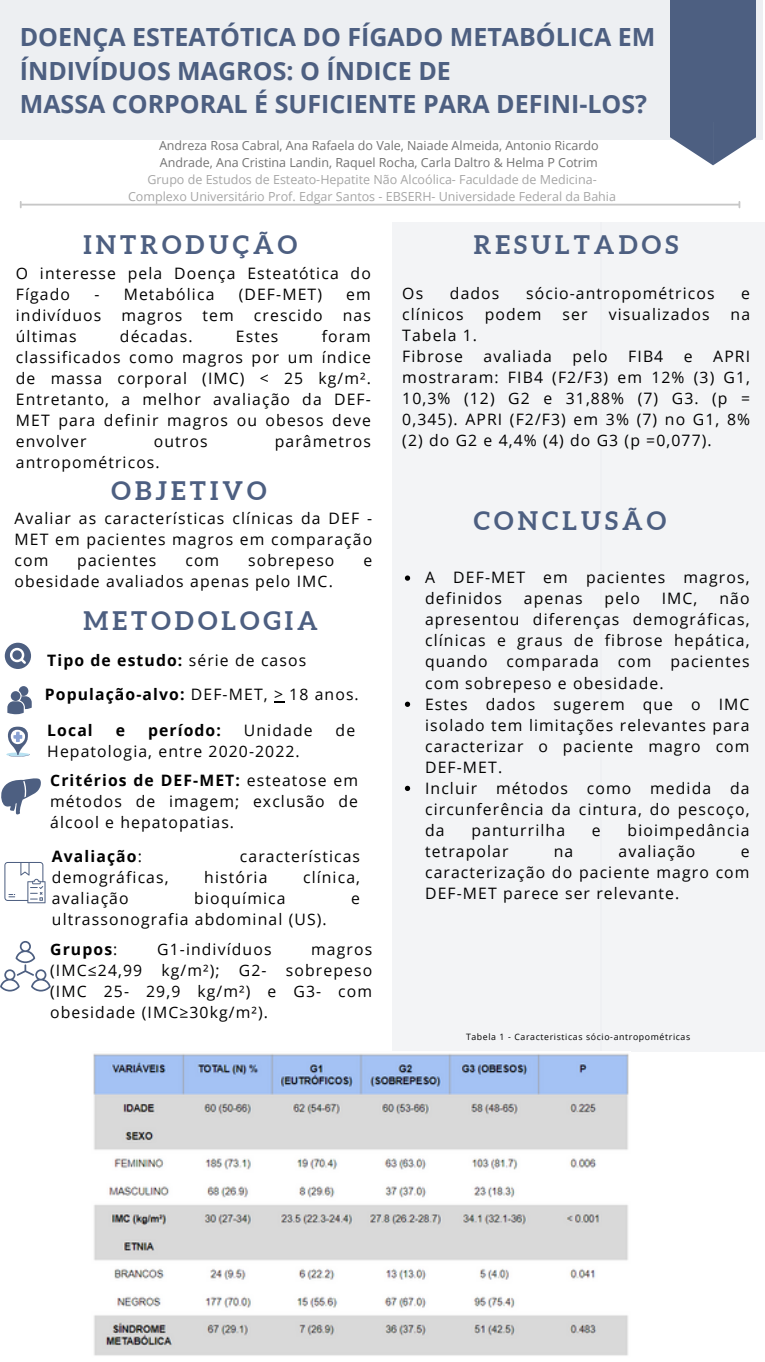
<style>
.page{position:relative;width:765px;height:1362px;background:#fff}
.page>*{position:absolute;margin:0;border:0;box-sizing:border-box;transform-origin:0 0}
.t1{font:700 25.5px "Aleo";letter-spacing:.16em;color:#4d5f81}
.t2{font:700 25px/33.8px "Open Sans";color:#4d5f81}
.t3{font:15.75px/21px "Open Sans";letter-spacing:.07em;color:#000;text-align:justify}
.t4{font:700 15.75px "Open Sans";letter-spacing:.07em;color:#000}
.t5{font:12.5px "Open Sans";color:#a6a6a6}
.t6{font:12.5px "Open Sans";color:#737373}
.t7{font:8.75px "Open Sans";letter-spacing:.07em;color:#000}
.s1{font-weight:400}
.s2{font-weight:700}
</style>
<div class="page">
<div style="left:0;top:0;width:763px;height:140px;background:#edeff2"></div>
<div style="left:671px;top:0;width:84px;height:121px;background:#4d5f81"></div>
<svg style="left:671px;top:121px;width:84px;height:44px"></svg>
<hr style="left:21px;top:204px;width:718px;height:1px;background:#000">
<div style="left:393px;top:222px;width:208px;height:829px;background:#edeff2"></div>
<div style="left:600px;top:222px;width:165px;height:829px;background:#edeff2"></div>
<svg style="left:5px;top:642px;width:26px;height:27px"></svg>
<svg style="left:6px;top:726px;width:24px;height:30px"></svg>
<svg style="left:7px;top:686px;width:25px;height:28px"></svg>
<svg style="left:4px;top:862px;width:42px;height:41px"></svg>
<svg style="left:1px;top:778px;width:40px;height:36px"></svg>
<svg style="left:0;top:941px;width:51px;height:50px"></svg>
<img style="left:93px;top:1053px;width:536px;height:303px">
<svg style="left:405px;top:575px;width:5px;height:5px"></svg>
<svg style="left:405px;top:701px;width:5px;height:6px"></svg>
<svg style="left:405px;top:785px;width:5px;height:6px"></svg>
<svg style="left:274px;top:701px;width:10px;height:2px"></svg>
<p class="t2" style="left:20px;top:19px;width:637px">DOENÇA ESTEATÓTICA DO FÍGADO METABÓLICA EM<br>ÍNDIVÍDUOS MAGROS: O ÍNDICE DE</p>
<p class="t2" style="left:20px;top:87px;width:629px">MASSA CORPORAL É SUFICIENTE PARA DEFINI-LOS?</p>
<p class="t6" style="left:159px;top:137px;width:441px">Andreza Rosa Cabral, Ana Rafaela do Vale, Naiade Almeida, Antonio Ricardo</p>
<p class="t6" style="left:160px;top:154px;width:440px">Andrade, Ana Cristina Landin, Raquel Rocha, Carla Daltro &amp; Helma P Cotrim</p>
<p class="t5" style="left:147px;top:171px;width:451px">Grupo de Estudos de Esteato-Hepatite Não Alcoólica- Faculdade de Medicina-</p>
<p class="t5" style="left:128px;top:187px;width:490px">Complexo Universitário Prof. Edgar Santos - EBSERH- Universidade Federal da Bahia</p>
<p class="t1" style="left:83px;top:230px;width:215px">INTRODUÇÃO</p>
<p class="t3" style="left:16px;top:262px;width:357px">O interesse pela Doença Esteatótica do<br>Fígado</p>
<p class="t3" style="left:94px;top:283px;width:122px">- Metabólica</p>
<p class="t3" style="left:239px;top:283px;width:85px">(DEF-MET)</p>
<p class="t3" style="left:346px;top:283px;width:26px">em</p>
<p class="t3" style="left:16px;top:304px;width:87px">indivíduos</p>
<p class="t3" style="left:121px;top:304px;width:63px">magros</p>
<p class="t3" style="left:203px;top:304px;width:33px">tem</p>
<p class="t3" style="left:254px;top:304px;width:70px">crescido</p>
<p class="t3" style="left:343px;top:304px;width:30px">nas</p>
<p class="t3" style="left:16px;top:325px;width:62px">últimas</p>
<p class="t3" style="left:120px;top:325px;width:74px">décadas.</p>
<p class="t3" style="left:236px;top:325px;width:44px">Estes</p>
<p class="t3" style="left:16px;top:325px;width:357px;text-indent:306px">foram classificados como magros por um índice de massa corporal (IMC) &lt; 25 kg/m².<br>Entretanto, a melhor avaliação da DEF-MET para definir magros ou obesos deve envolver</p>
<p class="t3" style="left:154px;top:430px;width:55px">outros</p>
<p class="t3" style="left:275px;top:430px;width:98px">parâmetros</p>
<p class="t3" style="left:16px;top:451px;width:145px">antropométricos.</p>
<p class="t1" style="left:111px;top:476px;width:157px">OBJETIVO</p>
<p class="t3" style="left:15px;top:507px;width:359px">Avaliar as características clínicas da DEF - MET em pacientes magros em comparação com</p>
<p class="t3" style="left:77px;top:550px;width:81px">pacientes</p>
<p class="t3" style="left:185px;top:550px;width:35px">com</p>
<p class="t3" style="left:248px;top:550px;width:88px">sobrepeso</p>
<p class="t3" style="left:363px;top:550px;width:10px">e</p>
<p class="t3" style="left:15px;top:571px;width:320px">obesidade avaliados apenas pelo IMC.</p>
<p class="t1" style="left:83px;top:606px;width:236px">METODOLOGIA</p>
<p class="t4" style="left:47px;top:649px;width:260px">Tipo de estudo: <span class="s1">série de casos</span></p>
<p class="t3" style="left:45px;top:683px;width:316px"><span class="s2">População-alvo:</span> DEF-MET, &gt; 18 anos.</p>
<p class="t4" style="left:47px;top:718px;width:47px">Local</p>
<p class="t4" style="left:116px;top:718px;width:11px">e</p>
<p class="t4" style="left:148px;top:718px;width:74px">período:</p>
<p class="t3" style="left:244px;top:719px;width:70px">Unidade</p>
<p class="t3" style="left:336px;top:719px;width:21px">de</p>
<p class="t3" style="left:47px;top:740px;width:254px">Hepatologia, entre 2020-2022.</p>
<p class="t3" style="left:50px;top:769px;width:309px"><span class="s2">Critérios de DEF-MET:</span> esteatose em métodos de imagem; exclusão de álcool e hepatopatias.</p>
<p class="t4" style="left:52px;top:844px;width:92px">Avaliação<span class="s1">:</span></p>
<p class="t3" style="left:240px;top:844px;width:122px">características</p>
<p class="t3" style="left:52px;top:865px;width:118px">demográficas,</p>
<p class="t3" style="left:204px;top:865px;width:65px">história</p>
<p class="t3" style="left:303px;top:865px;width:58px">clínica,</p>
<p class="t3" style="left:52px;top:886px;width:78px">avaliação</p>
<p class="t3" style="left:194px;top:886px;width:93px">bioquímica</p>
<p class="t3" style="left:351px;top:886px;width:10px">e</p>
<p class="t3" style="left:52px;top:908px;width:276px">ultrassonografia abdominal (US).</p>
<p class="t4" style="left:50px;top:938px;width:69px">Grupos<span class="s1">:</span></p>
<p class="t3" style="left:157px;top:938px;width:116px">G1-indivíduos</p>
<p class="t3" style="left:50px;top:938px;width:324px;text-indent:261px">magros (IMC≤24,99 kg/m²); G2- sobrepeso (IMC 25- 29,9 kg/m²) e G3- com obesidade (IMC≥30kg/m²).</p>
<p class="t1" style="left:474px;top:230px;width:206px">RESULTADOS</p>
<p class="t3" style="left:402px;top:282px;width:22px">Os</p>
<p class="t3" style="left:450px;top:282px;width:51px">dados</p>
<p class="t3" style="left:526px;top:282px;width:190px">sócio-antropométricos</p>
<p class="t3" style="left:741px;top:282px;width:10px">e</p>
<p class="t3" style="left:402px;top:303px;width:63px">clínicos</p>
<p class="t3" style="left:485px;top:303px;width:58px">podem</p>
<p class="t3" style="left:563px;top:303px;width:27px">ser</p>
<p class="t3" style="left:609px;top:303px;width:102px">visualizados</p>
<p class="t3" style="left:731px;top:303px;width:21px">na</p>
<p class="t3" style="left:402px;top:324px;width:76px">Tabela 1.</p>
<p class="t3" style="left:402px;top:345px;width:62px">Fibrose</p>
<p class="t3" style="left:484px;top:345px;width:70px">avaliada</p>
<p class="t3" style="left:572px;top:345px;width:37px">pelo</p>
<p class="t3" style="left:628px;top:345px;width:37px">FIB4</p>
<p class="t3" style="left:684px;top:345px;width:10px">e</p>
<p class="t3" style="left:402px;top:345px;width:349px;text-indent:311px">APRI mostraram: FIB4 (F2/F3) em 12% (3) G1, 10,3% (12) G2 e 31,88% (7) G3. (p = 0,345). APRI (F2/F3) em 3% (7) no G1, 8% (2) do G2 e 4,4% (4) do G3 (p =0,077).</p>
<p class="t1" style="left:474px;top:506px;width:194px">CONCLUSÃO</p>
<p class="t3" style="left:425px;top:566px;width:326px">A DEF-MET em pacientes magros, definidos</p>
<p class="t3" style="left:524px;top:587px;width:60px">apenas</p>
<p class="t3" style="left:605px;top:587px;width:37px">pelo</p>
<p class="t3" style="left:662px;top:587px;width:37px">IMC,</p>
<p class="t3" style="left:425px;top:587px;width:326px;text-indent:294px">não apresentou diferenças demográficas, clínicas e graus de fibrose hepática, quando comparada com pacientes com sobrepeso e obesidade.</p>
<p class="t3" style="left:425px;top:693px;width:326px">Estes dados sugerem que o IMC isolado tem limitações relevantes para caracterizar o paciente magro com DEF-MET.</p>
<p class="t3" style="left:425px;top:777px;width:326px">Incluir métodos como medida da circunferência da cintura, do pescoço, da</p>
<p class="t3" style="left:471px;top:819px;width:95px">panturrilha</p>
<p class="t3" style="left:592px;top:819px;width:10px">e</p>
<p class="t3" style="left:628px;top:819px;width:123px">bioimpedância</p>
<p class="t3" style="left:425px;top:840px;width:85px">tetrapolar</p>
<p class="t3" style="left:554px;top:840px;width:21px">na</p>
<p class="t3" style="left:619px;top:840px;width:78px">avaliação</p>
<p class="t3" style="left:425px;top:840px;width:326px;text-indent:316px">e caracterização do paciente magro com DEF-MET parece ser relevante.</p>
<p class="t7" style="left:466px;top:1030px;width:226px">Tabela 1 - Caracteristicas sócio-antropométricas</p>
</div>
